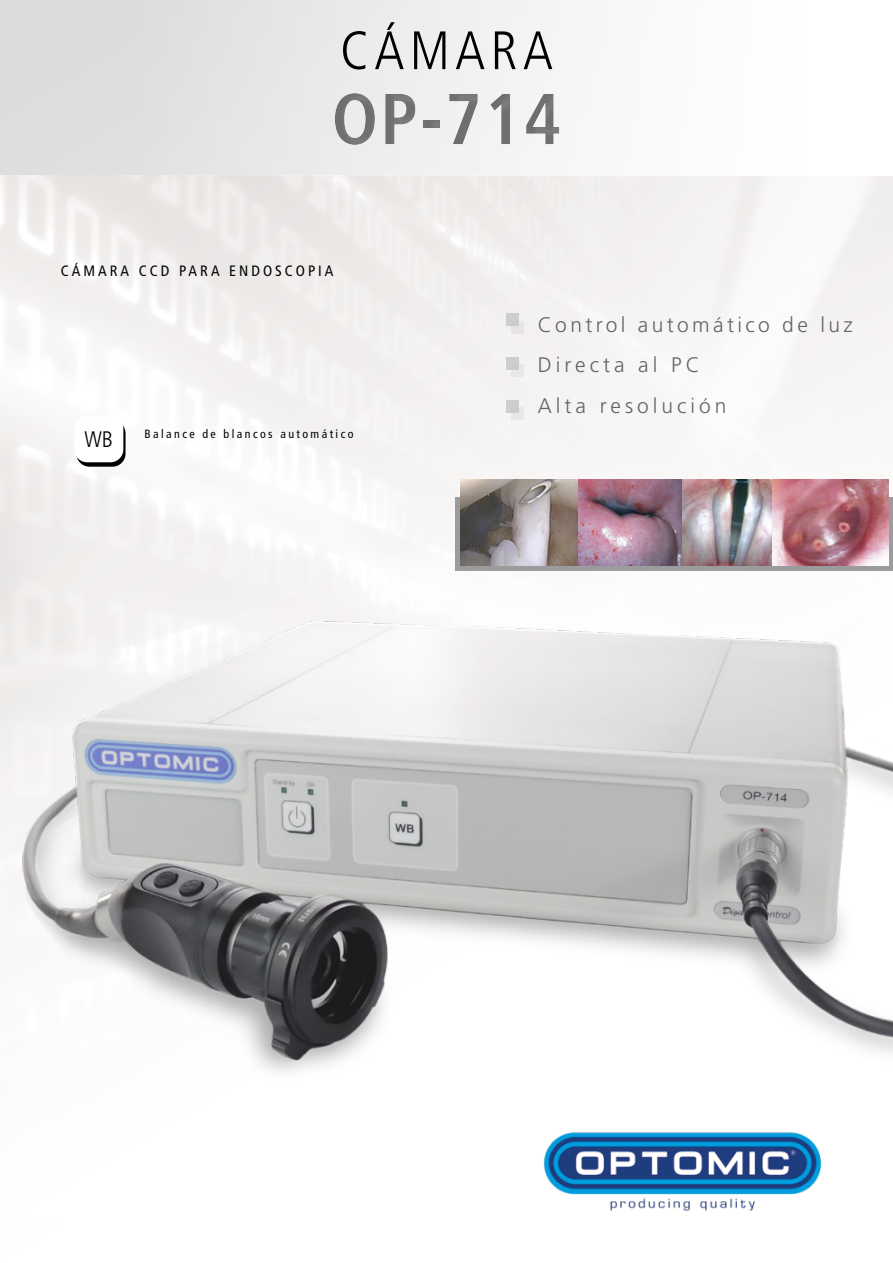
<style>
.page{position:relative;width:893px;height:1263px;background:#fff}
.page>*{position:absolute;margin:0;border:0;box-sizing:border-box;transform-origin:0 0}
.t1{font:700 condensed 72px "Frutiger LT Std";color:#7b7b7d}
.t2{font:300 condensed 54px "Frutiger LT Std";letter-spacing:.1em;color:#000}
.t3{font:300 condensed 22.5px "Frutiger LT Std";color:#000}
.t4{font:300 21px "Frutiger LT Std";letter-spacing:.19em;color:#646466}
.t5{font:300 21px "Frutiger LT Std";letter-spacing:.17em;color:#646466}
.t6{font:condensed 15px "Frutiger LT Std";letter-spacing:.2em;color:#000}
.t7{font:condensed 12px "Frutiger LT Std";letter-spacing:.2em;color:#000}
</style>
<div class="page">
<img style="left:0;top:327px;width:893px;height:803px">
<div style="left:0;top:0;width:893px;height:175px;background:linear-gradient(to right,#dadada,#fff)"></div>
<div style="left:120px;top:74px;width:642px;height:90px;background:#000;opacity:.1"></div>
<img style="left:538px;top:1127px;width:291px;height:85px">
<div style="left:506px;top:314px;width:12px;height:12px;background:#cecdcf"></div>
<svg style="left:511px;top:321px;width:13px;height:12px"></svg>
<div style="left:506px;top:357px;width:12px;height:12px;background:#cececf"></div>
<svg style="left:511px;top:364px;width:13px;height:13px"></svg>
<div style="left:506px;top:400px;width:12px;height:12px;background:#cececf"></div>
<svg style="left:511px;top:407px;width:13px;height:13px"></svg>
<div style="left:455px;top:498px;width:438px;height:73px;background:#9b9c9e"></div>
<img style="left:681px;top:480px;width:91px;height:86px">
<img style="left:577px;top:480px;width:104px;height:86px">
<img style="left:460px;top:480px;width:117px;height:86px">
<img style="left:772px;top:480px;width:116px;height:86px">
<svg style="left:76px;top:420px;width:50px;height:47px"></svg>
<div style="left:74px;top:416px;width:49px;height:46px;background:#fff;border-radius:13px"></div>
<p class="t2" style="left:340px;top:20px;width:215px">CÁMARA</p>
<h1 class="t1" style="left:332px;top:76px;width:231px">OP-714</h1>
<p class="t6" style="left:61px;top:262px;width:274px">CÁMARA CCD PARA ENDOSCOPIA</p>
<p class="t3" style="left:84px;top:426px;width:30px">WB</p>
<p class="t7" style="left:145px;top:427px;width:210px">Balance de blancos automático</p>
<p class="t5" style="left:538px;top:312px;width:316px">Control automático de luz</p>
<p class="t4" style="left:538px;top:353px;width:163px">Directa al PC</p>
<p class="t4" style="left:538px;top:393px;width:190px">Alta resolución</p>
</div>
